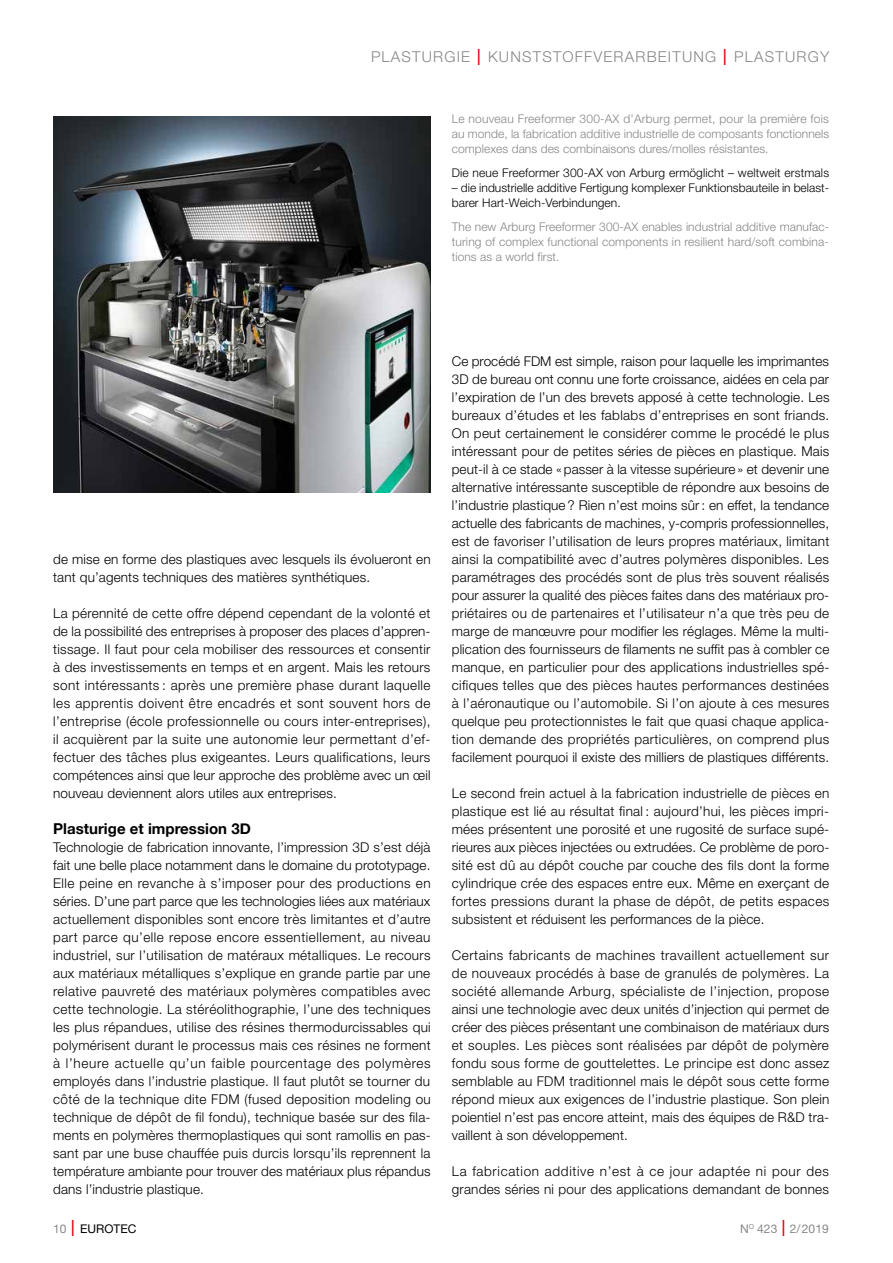
<style>
.page{position:relative;width:893px;height:1263px;background:#fff}
.page>*{position:absolute;margin:0;border:0;box-sizing:border-box;transform-origin:0 0}
.t1{font:300 15px "Helvetica Neue";letter-spacing:.08em;color:#878787}
.t2{font:700 15px "Helvetica Neue";color:#000}
.t3{font:300 13.5px/18px "Helvetica Neue";letter-spacing:.01em;color:#000;text-align:justify}
.t4{font:300 12px/15px "Helvetica Neue";letter-spacing:.005em;color:#878787;text-align:justify}
.t5{font:300 12px/15px "Helvetica Neue";letter-spacing:.005em;color:#000}
.t6{font:12px "Helvetica Neue";color:#878787}
.t7{font:12px "Helvetica Neue";color:#000}
.s1{font-stretch:condensed;font-size:22.5px;color:#e30613}
.s2{color:#878787}
.s3{font-weight:300;font-stretch:condensed;font-size:22.5px;color:#e30613}
</style>
<div class="page">
<img style="left:53px;top:117px;width:377px;height:375px">
<p class="t1" style="left:371px;top:47px;width:460px">PLASTURGIE <span class="s1">I</span> KUNSTSTOFFVERARBEITUNG <span class="s1">I</span> PLASTURGY</p>
<p class="t4" style="left:452px;top:111px;width:379px">Le nouveau Freeformer 300-AX d'Arburg permet, pour la première fois au monde, la fabrication additive industrielle de composants fonctionnels complexes dans des combinaisons dures/molles résistantes.</p>
<p class="t5" style="left:452px;top:165px;width:379px">Die neue Freeformer 300-AX von Arburg ermöglicht – weltweit erstmals</p>
<p class="t5" style="left:452px;top:180px;width:379px">– die industrielle additive Fertigung komplexer Funktionsbauteile in belast&shy;barer Hart-Weich-Verbindungen.</p>
<p class="t4" style="left:452px;top:218px;width:379px">The new Arburg Freeformer 300-AX enables industrial additive manufac&shy;turing of complex functional components in resilient hard/soft combina&shy;tions as a world first.</p>
<p class="t3" style="left:53px;top:550px;width:379px">de mise en forme des plastiques avec lesquels ils évolueront en tant qu’agents techniques des matières synthétiques.</p>
<p class="t3" style="left:53px;top:604px;width:379px">La pérennité de cette offre dépend cependant de la volonté et de la possibilité des entreprises à proposer des places d’appren&shy;tissage. Il faut pour cela mobiliser des ressources et consentir à des investissements en temps et en argent. Mais les retours sont intéressants : après une première phase durant laquelle les apprentis doivent être encadrés et sont souvent hors de l’entreprise (école professionnelle ou cours inter-entreprises), il acquièrent par la suite une autonomie leur permettant d’ef&shy;fectuer des tâches plus exigeantes. Leurs qualifications, leurs compétences ainsi que leur approche des problème avec un œil nouveau deviennent alors utiles aux entreprises.</p>
<p class="t2" style="left:53px;top:817px;width:199px">Plasturige et impression 3D</p>
<p class="t3" style="left:53px;top:838px;width:379px">Technologie de fabrication innovante, l’impression 3D s’est déjà fait une belle place notamment dans le domaine du prototypage.<br>Elle peine en revanche à s’imposer pour des productions en séries. D’une part parce que les technologies liées aux matériaux actuellement disponibles sont encore très limitantes et d’autre part parce qu’elle repose encore essentiellement, au niveau industriel, sur l’utilisation de matéraux métalliques. Le recours aux matériaux métalliques s’explique en grande partie par une relative pauvreté des matériaux polymères compatibles avec cette technologie. La stéréolithographie, l’une des techniques les plus répandues, utilise des résines thermodurcissables qui polymérisent durant le processus mais ces résines ne forment à l’heure actuelle qu’un faible pourcentage des polymères employés dans l’industrie plastique. Il faut plutôt se tourner du côté de la technique dite FDM (fused deposition modeling ou technique de dépôt de fil fondu), technique basée sur des fila&shy;ments en polymères thermoplastiques qui sont ramollis en pas&shy;sant par une buse chauffée puis durcis lorsqu’ils reprennent la température ambiante pour trouver des matériaux plus répandus dans l’industrie plastique.</p>
<p class="t3" style="left:452px;top:352px;width:379px">Ce procédé FDM est simple, raison pour laquelle les imprimantes 3D de bureau ont connu une forte croissance, aidées en cela par l’expiration de l’un des brevets apposé à cette technologie. Les bureaux d’études et les fablabs d’entreprises en sont friands.<br>On peut certainement le considérer comme le procédé le plus intéressant pour de petites séries de pièces en plastique. Mais peut-il à ce stade «passer à la vitesse supérieure » et devenir une alternative intéressante susceptible de répondre aux besoins de l’industrie plastique ? Rien n’est moins sûr: en effet, la tendance actuelle des fabricants de machines, y-compris professionnelles, est de favoriser l’utilisation de leurs propres matériaux, limitant ainsi la compatibilité avec d’autres polymères disponibles. Les paramétrages des procédés sont de plus très souvent réalisés pour assurer la qualité des pièces faites dans des matériaux pro&shy;priétaires ou de partenaires et l’utilisateur n’a que très peu de marge de manœuvre pour modifier les réglages. Même la multi&shy;plication des fournisseurs de filaments ne suffit pas à combler ce manque, en particulier pour des applications industrielles spé&shy;cifiques telles que des pièces hautes performances destinées à l’aéronautique ou l’automobile. Si l’on ajoute à ces mesures quelque peu protectionnistes le fait que quasi chaque applica&shy;tion demande des propriétés particulières, on comprend plus facilement pourquoi il existe des milliers de plastiques différents.</p>
<p class="t3" style="left:452px;top:784px;width:379px">Le second frein actuel à la fabrication industrielle de pièces en plastique est lié au résultat final : aujourd’hui, les pièces impri&shy;mées présentent une porosité et une rugosité de surface supé&shy;rieures aux pièces injectées ou extrudées. Ce problème de poro&shy;sité est dû au dépôt couche par couche des fils dont la forme cylindrique crée des espaces entre eux. Même en exerçant de fortes pressions durant la phase de dépôt, de petits espaces subsistent et réduisent les performances de la pièce.</p>
<p class="t3" style="left:452px;top:946px;width:379px">Certains fabricants de machines travaillent actuellement sur de nouveaux procédés à base de granulés de polymères. La société allemande Arburg, spécialiste de l’injection, propose ainsi une technologie avec deux unités d’injection qui permet de créer des pièces présentant une combinaison de matériaux durs et souples. Les pièces sont réalisées par dépôt de polymère fondu sous forme de gouttelettes. Le principe est donc assez semblable au FDM traditionnel mais le dépôt sous cette forme répond mieux aux exigences de l’industrie plastique. Son plein poientiel n’est pas encore atteint, mais des équipes de R&amp;D tra&shy;vaillent à son développement.</p>
<p class="t3" style="left:452px;top:1162px;width:379px">La fabrication additive n’est à ce jour adaptée ni pour des grandes séries ni pour des applications demandant de bonnes</p>
<p class="t7" style="left:53px;top:1221px;width:85px"><span class="s2">10</span> <span class="s3">I</span> EUROTEC</p>
<p class="t6" style="left:740px;top:1221px;width:90px">N<sup>O</sup> 423 <span class="s3">I</span> 2/2019</p>
</div>
